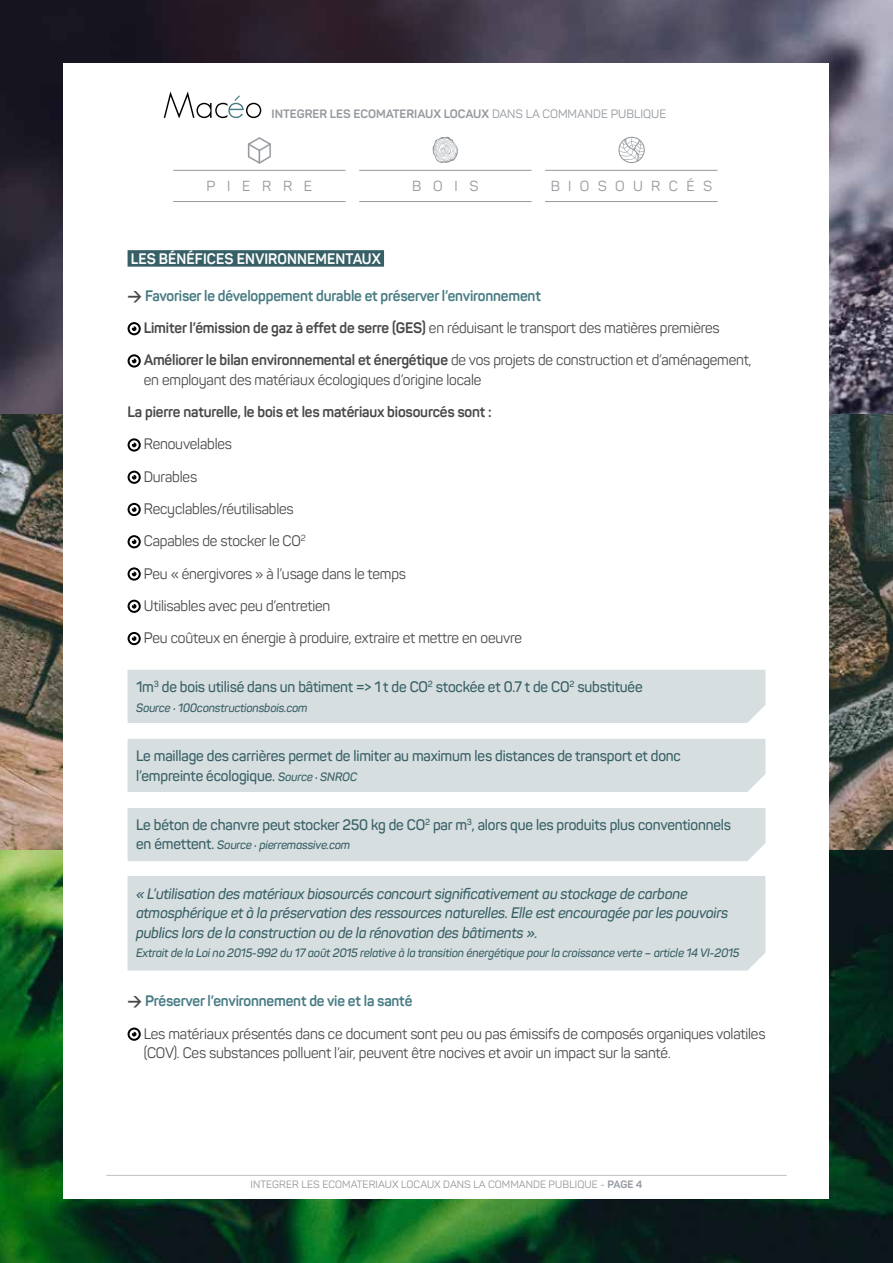
<style>
.page{position:relative;width:893px;height:1263px;background:#fff}
.page>*{position:absolute;margin:0;border:0;box-sizing:border-box;transform-origin:0 0}
.t1{font:15px/32.2px "Panton";letter-spacing:-.01em;color:#484848;scale:.95 1}
.t2{font:700 15px/32.2px "Panton";letter-spacing:-.01em;color:#484848;scale:.95 1}
.t3{font:600 15px/19.5px "Panton";letter-spacing:-.01em;color:#376066;scale:.95 1}
.t4{font:italic 600 15px/19.5px "Panton";letter-spacing:-.01em;color:#376066;scale:.95 1}
.t5{font:700 15px "Panton";letter-spacing:.005em;color:#fff;scale:.95 1}
.t6{font:14.4px "Panton";letter-spacing:.58em;color:#95999e}
.t7{font:italic 600 12px "Panton";letter-spacing:-.01em;color:#376066;scale:.95 1}
.t8{font:700 12px "Panton";color:#95999e}
.t9{font:10.5px "Panton";letter-spacing:.01em;color:#95999e}
.s1{font-weight:400}
.s2{font-family:"DIN"}
.s3{color:#477b83}
.s4{font-style:italic;font-size:12px}
.s5{font-style:normal;font-size:15px}
.s6{font-family:"DIN";font-weight:700}
.s7{font-weight:700;color:#477b83}
.s8{font-weight:700}
</style>
<div class="page">
<img style="left:0;top:849px;width:893px;height:414px">
<img style="left:0;top:414px;width:893px;height:435px">
<img style="left:0;top:0;width:893px;height:414px">
<div style="left:64px;top:64px;width:765px;height:1135px;background:#fff"></div>
<hr style="left:106px;top:1175px;width:681px;height:1px;background:#c0c0c0">
<svg style="left:164px;top:91px;width:97px;height:27px"></svg>
<hr style="left:359px;top:170px;width:173px;height:1px;background:#95999e">
<hr style="left:359px;top:201px;width:173px;height:1px;background:#95999e">
<hr style="left:545px;top:170px;width:172px;height:1px;background:#95999e">
<hr style="left:545px;top:201px;width:172px;height:1px;background:#95999e">
<svg style="left:433px;top:137px;width:25px;height:26px"></svg>
<svg style="left:618px;top:137px;width:27px;height:26px"></svg>
<hr style="left:173px;top:170px;width:173px;height:1px;background:#95999e">
<hr style="left:173px;top:201px;width:173px;height:1px;background:#95999e">
<svg style="left:248px;top:137px;width:23px;height:27px"></svg>
<div style="left:128px;top:670px;width:637px;height:53px;background:#d7dee0"></div>
<div style="left:128px;top:739px;width:637px;height:53px;background:#d7dee0"></div>
<div style="left:128px;top:808px;width:637px;height:53px;background:#d7dee0"></div>
<div style="left:128px;top:876px;width:637px;height:95px;background:#d7dee0"></div>
<div style="left:128px;top:250px;width:256px;height:17px;background:#376066"></div>
<svg style="left:128px;top:322px;width:13px;height:13px"></svg>
<svg style="left:128px;top:354px;width:13px;height:14px"></svg>
<svg style="left:128px;top:438px;width:13px;height:14px"></svg>
<svg style="left:128px;top:471px;width:13px;height:13px"></svg>
<svg style="left:128px;top:503px;width:13px;height:13px"></svg>
<svg style="left:128px;top:535px;width:13px;height:13px"></svg>
<svg style="left:128px;top:567px;width:13px;height:14px"></svg>
<svg style="left:128px;top:600px;width:13px;height:13px"></svg>
<svg style="left:128px;top:632px;width:13px;height:13px"></svg>
<svg style="left:128px;top:1027px;width:13px;height:14px"></svg>
<p class="t8" style="left:272px;top:107px;width:396px">INTEGRER LES ECOMATERIAUX LOCAUX <span class="s1">DANS LA COMMANDE PUBLIQUE</span></p>
<p class="t6" style="left:207px;top:177px;width:107px">PIERRE</p>
<p class="t6" style="left:412px;top:177px;width:68px">BOIS</p>
<p class="t6" style="left:551px;top:177px;width:163px">BIOSOURCÉS</p>
<p class="t5" style="left:131px;top:250px;width:265px">LES BÉNÉFICES ENVIRONNEMENTAUX</p>
<p class="t2" style="left:144px;top:279px;width:641px;text-indent:-16px"><span class="s2">&gt;</span> <span class="s3">Favoriser le développement durable et préserver l’environnement<br></span>Limiter l’émission de gaz à effet de serre (GES) <span class="s1">en réduisant le transport des matières premières<br></span>Améliorer le bilan environnemental et énergétique <span class="s1">de vos projets de construction et d’aménagement,</span></p>
<p class="t1" style="left:144px;top:363px;width:357px">en employant des matériaux écologiques d’origine locale</p>
<p class="t2" style="left:128px;top:396px;width:385px">La pierre naturelle, le bois et les matériaux biosourcés sont :</p>
<p class="t1" style="left:144px;top:428px;width:400px">Renouvelables<br>Durables<br>Recyclables/réutilisables<br>Capables de stocker le CO<sup>2<br></sup>Peu « énergivores » à l’usage dans le temps<br>Utilisables avec peu d’entretien<br>Peu coûteux en énergie à produire, extraire et mettre en oeuvre</p>
<p class="t3" style="left:136px;top:677px;width:535px">1m<sup>3</sup> de bois utilisé dans un bâtiment =&gt; 1 t de CO<sup>2</sup> stockée et 0.7 t de CO<sup>2</sup> substituée</p>
<p class="t7" style="left:136px;top:700px;width:182px">Source : 100constructionsbois.com</p>
<p class="t3" style="left:136px;top:746px;width:575px">Le maillage des carrières permet de limiter au maximum les distances de transport et donc l’empreinte écologique. <span class="s4">Source : SNROC</span></p>
<p class="t3" style="left:136px;top:815px;width:628px">Le béton de chanvre peut stocker 250 kg de CO<sup>2</sup> par m<sup>3</sup>, alors que les produits plus conventionnels</p>
<p class="t7" style="left:136px;top:838px;width:227px"><span class="s5">en émettent.</span> Source : pierremassive.com</p>
<p class="t4" style="left:136px;top:883px;width:625px">« L’utilisation des matériaux biosourcés concourt significativement au stockage de carbone atmosphérique et à la préservation des ressources naturelles. Elle est encouragée par les pouvoirs publics lors de la construction ou de la rénovation des bâtiments ».</p>
<p class="t7" style="left:136px;top:945px;width:637px">Extrait de la Loi no 2015-992 du 17 août 2015 relative à la transition énergétique pour la croissance verte – article 14 VI-2015</p>
<p class="t1" style="left:144px;top:985px;width:656px;text-indent:-16px"><span class="s6">&gt;</span> <span class="s7">Préserver l’environnement de vie et la santé<br></span>Les matériaux présentés dans ce document sont peu ou pas émissifs de composés organiques volatiles</p>
<p class="t1" style="left:144px;top:1037px;width:556px">(COV). Ces substances polluent l’air, peuvent être nocives et avoir un impact sur la santé.</p>
<p class="t9" style="left:250px;top:1178px;width:393px">INTEGRER LES ECOMATERIAUX LOCAUX DANS LA COMMANDE PUBLIQUE - <span class="s8">PAGE 4</span></p>
</div>
